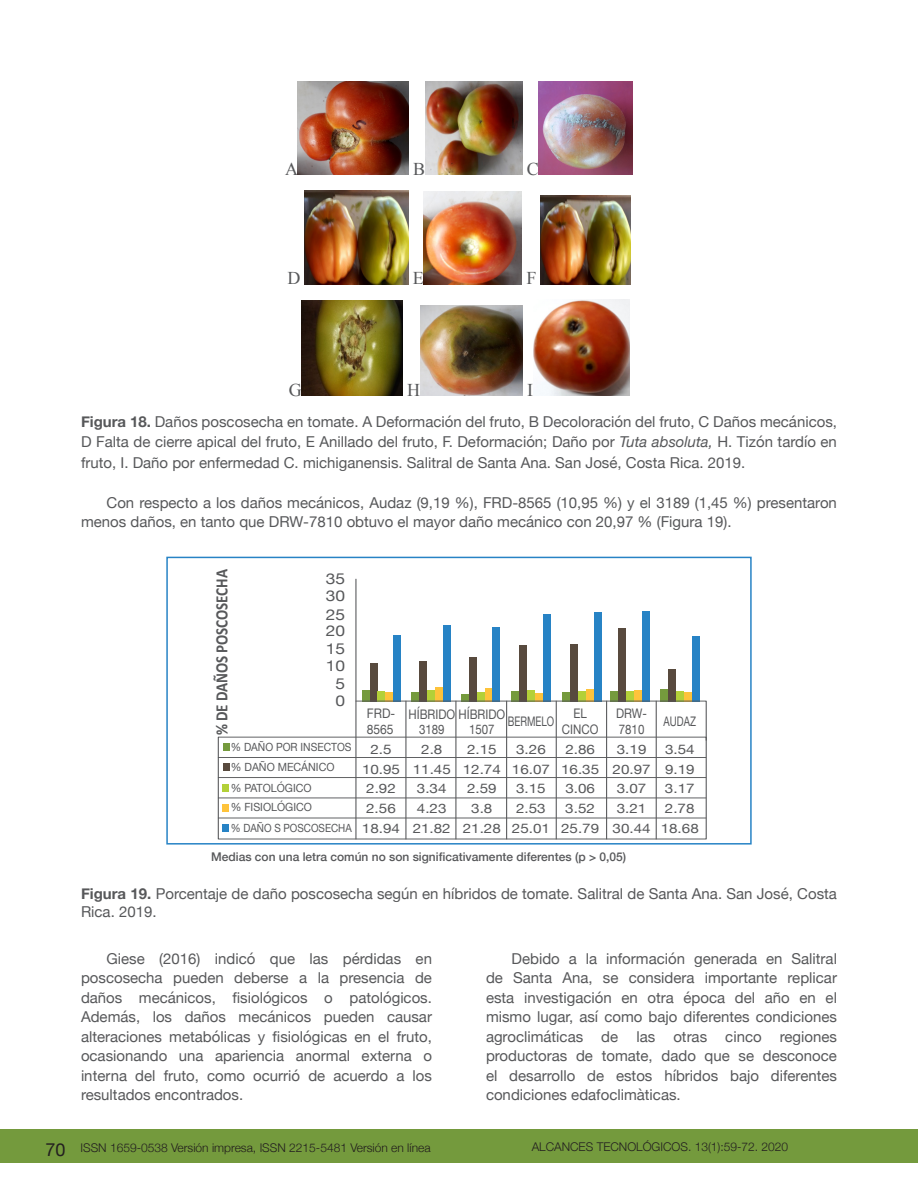
<style>
.page{position:relative;width:918px;height:1188px;background:#fff}
.page>*{position:absolute;margin:0;border:0;box-sizing:border-box;transform-origin:0 0}
.t1{font:18px "Times New Roman";color:#57585a}
.t2{font:700 17.4px "Calibri";letter-spacing:-.005em;color:#57585a;scale:.87 1}
.t3{font:15px/19.5px "Helvetica Neue";color:#57585a}
.t4{font:15px/18.5px "Helvetica Neue";color:#57585a;scale:1.16 1}
.t5{font:13.2px/19.5px "Helvetica Neue";color:#57585a;scale:1.16 1}
.t6{font:13.2px/15.8px "Helvetica Neue";color:#57585a;scale:.87 1}
.t7{font:13.2px "Helvetica Neue";color:#57585a;scale:.74 1}
.t8{font:13.2px/15.8px "Helvetica Neue";color:#57585a;scale:.91 1}
.t9{font:500 12px "Helvetica Neue";color:#57585a}
.t10{font:300 12px "Helvetica Neue";color:#211c1c}
.t11{font:300 12px "Helvetica Neue";color:#231f20}
.t12{font:11.25px/20.1px "Helvetica Neue";color:#57585a;scale:.95 1}
.t13{font:11.25px "Helvetica Neue";color:#57585a;scale:.91 1}
.t14{font:11.25px "Helvetica Neue";color:#57585a;scale:.88 1}
.s1{font-weight:700}
.s2{font-style:italic}
.s3{font-weight:400;font-size:18px;color:#231f20}
.s4{color:#231f20}
</style>
<div class="page">
<div style="left:0;top:1130px;width:918px;height:33px;background:#749a3d"></div>
<img style="left:297px;top:81px;width:112px;height:94px">
<img style="left:425px;top:81px;width:97px;height:94px">
<img style="left:539px;top:81px;width:94px;height:94px">
<img style="left:305px;top:190px;width:103px;height:94px">
<img style="left:424px;top:191px;width:98px;height:93px">
<img style="left:541px;top:195px;width:90px;height:89px">
<img style="left:302px;top:301px;width:101px;height:95px">
<img style="left:420px;top:305px;width:103px;height:91px">
<img style="left:533px;top:300px;width:96px;height:96px">
<div style="left:223px;top:743px;width:7px;height:8px;background:#759a3d"></div>
<div style="left:223px;top:764px;width:7px;height:7px;background:#584a3e"></div>
<div style="left:222px;top:784px;width:7px;height:8px;background:#b3d038"></div>
<div style="left:222px;top:804px;width:7px;height:8px;background:#fec33b"></div>
<div style="left:222px;top:824px;width:7px;height:8px;background:#2783c5"></div>
<div style="left:370px;top:663px;width:8px;height:39px;background:#584a3e"></div>
<div style="left:362px;top:690px;width:8px;height:12px;background:#759a3d"></div>
<div style="left:378px;top:691px;width:7px;height:11px;background:#b3d038"></div>
<div style="left:385px;top:693px;width:8px;height:9px;background:#fec33b"></div>
<div style="left:393px;top:635px;width:8px;height:67px;background:#2783c5"></div>
<div style="left:419px;top:661px;width:8px;height:41px;background:#584a3e"></div>
<div style="left:411px;top:692px;width:8px;height:10px;background:#759a3d"></div>
<div style="left:427px;top:690px;width:8px;height:12px;background:#b3d038"></div>
<div style="left:435px;top:687px;width:8px;height:15px;background:#fec33b"></div>
<div style="left:443px;top:625px;width:7px;height:77px;background:#2783c5"></div>
<div style="left:469px;top:657px;width:8px;height:45px;background:#584a3e"></div>
<div style="left:461px;top:694px;width:8px;height:8px;background:#759a3d"></div>
<div style="left:477px;top:693px;width:8px;height:9px;background:#b3d038"></div>
<div style="left:485px;top:688px;width:8px;height:14px;background:#fec33b"></div>
<div style="left:493px;top:627px;width:7px;height:75px;background:#2783c5"></div>
<div style="left:519px;top:646px;width:8px;height:56px;background:#584a3e"></div>
<div style="left:511px;top:691px;width:8px;height:11px;background:#759a3d"></div>
<div style="left:527px;top:691px;width:8px;height:11px;background:#b3d038"></div>
<div style="left:535px;top:693px;width:8px;height:9px;background:#fec33b"></div>
<div style="left:543px;top:614px;width:8px;height:88px;background:#2783c5"></div>
<div style="left:570px;top:644px;width:8px;height:58px;background:#584a3e"></div>
<div style="left:562px;top:692px;width:8px;height:10px;background:#759a3d"></div>
<div style="left:578px;top:691px;width:8px;height:11px;background:#b3d038"></div>
<div style="left:586px;top:690px;width:8px;height:12px;background:#fec33b"></div>
<div style="left:594px;top:612px;width:8px;height:90px;background:#2783c5"></div>
<div style="left:618px;top:628px;width:8px;height:74px;background:#584a3e"></div>
<div style="left:610px;top:691px;width:8px;height:11px;background:#759a3d"></div>
<div style="left:626px;top:691px;width:8px;height:11px;background:#b3d038"></div>
<div style="left:634px;top:691px;width:8px;height:11px;background:#fec33b"></div>
<div style="left:642px;top:611px;width:8px;height:91px;background:#2783c5"></div>
<div style="left:668px;top:669px;width:8px;height:33px;background:#584a3e"></div>
<div style="left:660px;top:689px;width:8px;height:13px;background:#759a3d"></div>
<div style="left:676px;top:691px;width:8px;height:11px;background:#b3d038"></div>
<div style="left:684px;top:692px;width:8px;height:10px;background:#fec33b"></div>
<div style="left:692px;top:636px;width:8px;height:66px;background:#2783c5"></div>
<hr style="left:355px;top:579px;width:1px;height:260px;background:#57585a">
<svg style="left:355px;top:700px;width:352px;height:42px"></svg>
<hr style="left:405px;top:701px;width:1px;height:138px;background:#57585a">
<hr style="left:455px;top:701px;width:1px;height:138px;background:#57585a">
<hr style="left:506px;top:701px;width:1px;height:138px;background:#57585a">
<hr style="left:556px;top:701px;width:1px;height:138px;background:#57585a">
<hr style="left:606px;top:701px;width:1px;height:138px;background:#57585a">
<hr style="left:656px;top:701px;width:1px;height:138px;background:#57585a">
<hr style="left:218px;top:757px;width:488px;height:1px;background:#57585a">
<hr style="left:218px;top:777px;width:488px;height:1px;background:#57585a">
<hr style="left:218px;top:797px;width:488px;height:1px;background:#57585a">
<hr style="left:218px;top:817px;width:488px;height:2px;background:#57585a">
<div style="left:166px;top:557px;width:586px;height:288px;border:2px solid #2783c5"></div>
<p class="t1" style="left:285px;top:157px;width:14px">A</p>
<p class="t1" style="left:413px;top:157px;width:14px">B</p>
<p class="t1" style="left:527px;top:157px;width:14px">C</p>
<p class="t1" style="left:287px;top:266px;width:14px">D</p>
<p class="t1" style="left:413px;top:266px;width:12px">E</p>
<p class="t1" style="left:526px;top:266px;width:12px">F</p>
<p class="t1" style="left:289px;top:377px;width:14px">G</p>
<p class="t1" style="left:407px;top:377px;width:14px">H</p>
<p class="t1" style="left:527px;top:377px;width:7px">I</p>
<p class="t3" style="left:81px;top:413px;width:758px"><span class="s1">Figura 18.</span> Daños poscosecha en tomate. A Deformación del fruto, B Decoloración del fruto, C Daños mecánicos,<br>D Falta de cierre apical del fruto, E Anillado del fruto, F. Deformación; Daño por <span class="s2">Tuta absoluta,</span> H. Tizón tardío en</p>
<p class="t3" style="left:81px;top:454px;width:666px">fruto, I. Daño por enfermedad C. michiganensis. Salitral de Santa Ana. San José, Costa Rica. 2019.</p>
<p class="t3" style="left:81px;top:494px;width:757px;text-indent:26px">Con respecto a los daños mecánicos, Audaz (9,19 %), FRD-8565 (10,95 %) y el 3189 (1,45 %) presentaron menos daños, en tanto que DRW-7810 obtuvo el mayor daño mecánico con 20,97 % (Figura 19).</p>
<p class="t2" style="left:211px;top:735px;width:192px;rotate:-90deg">% DE DAÑOS POSCOSECHA</p>
<p class="t4" style="left:326px;top:571px;width:18px">35</p>
<p class="t5" style="left:370px;top:740px;width:20px">2.5</p>
<p class="t5" style="left:421px;top:740px;width:20px">2.8</p>
<p class="t5" style="left:467px;top:740px;width:27px">2.15</p>
<p class="t5" style="left:516px;top:740px;width:27px">3.26</p>
<p class="t5" style="left:565px;top:740px;width:27px">2.86</p>
<p class="t5" style="left:617px;top:740px;width:27px">3.19</p>
<p class="t5" style="left:665px;top:740px;width:27px">3.54</p>
<p class="t5" style="left:362px;top:760px;width:288px">10.95 11.45 12.74 16.07 16.35 20.97 9.19</p>
<p class="t5" style="left:366px;top:780px;width:27px">2.92</p>
<p class="t5" style="left:417px;top:780px;width:27px">3.34</p>
<p class="t5" style="left:467px;top:780px;width:27px">2.59</p>
<p class="t5" style="left:516px;top:780px;width:27px">3.15</p>
<p class="t5" style="left:565px;top:780px;width:27px">3.06</p>
<p class="t5" style="left:617px;top:780px;width:27px">3.07</p>
<p class="t5" style="left:665px;top:780px;width:27px">3.17</p>
<p class="t5" style="left:366px;top:800px;width:27px">2.56</p>
<p class="t5" style="left:417px;top:800px;width:27px">4.23</p>
<p class="t5" style="left:471px;top:800px;width:20px">3.8</p>
<p class="t5" style="left:516px;top:800px;width:27px">2.53</p>
<p class="t5" style="left:565px;top:800px;width:27px">3.52</p>
<p class="t5" style="left:617px;top:800px;width:27px">3.21</p>
<p class="t4" style="left:326px;top:587px;width:18px">30<br>25</p>
<p class="t4" style="left:326px;top:623px;width:18px">20<br>15</p>
<p class="t4" style="left:326px;top:657px;width:18px;text-align:right">10<br>5</p>
<p class="t4" style="left:335px;top:692px;width:10px">0</p>
<p class="t8" style="left:367px;top:706px;width:33px">FRD-<br>8565</p>
<p class="t6" style="left:419px;top:707px;width:101px;text-indent:-11px">HÍBRIDO HÍBRIDO<br>3189</p>
<p class="t6" style="left:562px;top:706px;width:44px;text-align:center">EL<br>CINCO</p>
<p class="t6" style="left:616px;top:706px;width:37px">DRW-<br>7810</p>
<p class="t7" style="left:508px;top:712px;width:64px">BERMELO</p>
<p class="t7" style="left:664px;top:712px;width:45px">AUDAZ</p>
<p class="t6" style="left:469px;top:723px;width:31px">1507</p>
<p class="t13" style="left:231px;top:739px;width:134px">% DAÑO POR INSECTOS</p>
<p class="t12" style="left:231px;top:758px;width:111px">% DAÑO MECÁNICO % PATOLÓGICO<br>% FISIOLÓGICO</p>
<p class="t5" style="left:362px;top:800px;width:292px;text-indent:303px">2.78<br>18.94 21.82 21.28 25.01 25.79 30.44 18.68</p>
<p class="t14" style="left:231px;top:820px;width:139px">% DAÑO S POSCOSECHA</p>
<p class="t9" style="left:211px;top:847px;width:417px">Medias con una letra común no son significativamente diferentes (p &gt; 0,05)</p>
<p class="t3" style="left:81px;top:885px;width:757px;line-height:18px"><span class="s1">Figura 19.</span> Porcentaje de daño poscosecha según en híbridos de tomate. Salitral de Santa Ana. San José, Costa<br>Rica. 2019.</p>
<p class="t3" style="left:81px;top:949px;width:353px;text-align:justify;text-indent:26px">Giese (2016) indicó que las pérdidas en poscosecha pueden deberse a la presencia de daños mecánicos, fisiológicos o patológicos.<br>Además, los daños mecánicos pueden causar alteraciones metabólicas y fisiológicas en el fruto, ocasionando una apariencia anormal externa o interna del fruto, como ocurrió de acuerdo a los resultados encontrados.</p>
<p class="t3" style="left:486px;top:949px;width:353px;text-align:justify;text-indent:26px">Debido a la información generada en Salitral de Santa Ana, se considera importante replicar esta investigación en otra época del año en el mismo lugar, así como bajo diferentes condiciones agroclimáticas de las otras cinco regiones productoras de tomate, dado que se desconoce el desarrollo de estos híbridos bajo diferentes condiciones edafoclimàticas.</p>
<p class="t11" style="left:532px;top:1137px;width:258px">ALCANCES TECNOLÓGICOS. 13(1):59-72. 2020</p>
<p class="t10" style="left:46px;top:1138px;width:387px"><span class="s3">70</span> <span class="s4">ISSN 1659-0538</span> Versión impresa, <span class="s4">ISSN 2215-5481</span> Versión en línea</p>
</div>
